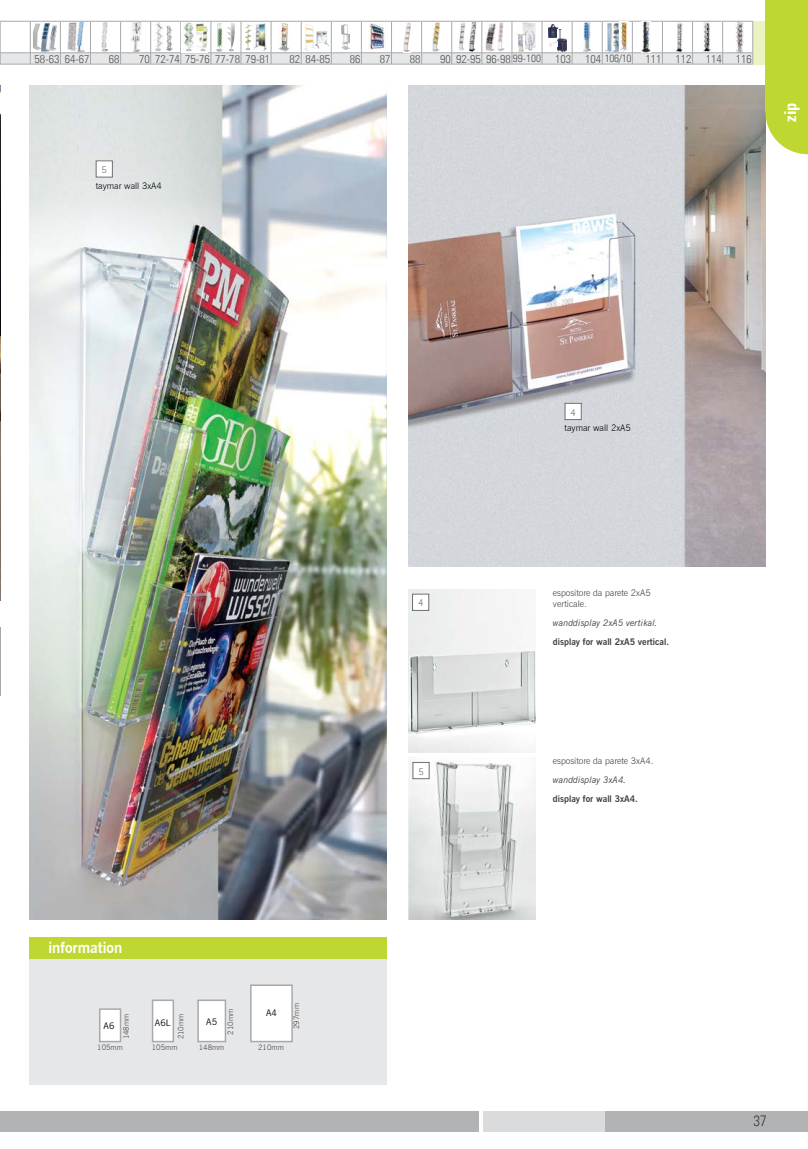
<style>
.page{position:relative;width:808px;height:1149px;background:#fff}
.page>*{position:absolute;margin:0;border:0;box-sizing:border-box;transform-origin:0 0}
.t1{font:700 condensed 16.5px "Univers LT";color:#fff}
.t2{font:700 15px "News Gothic BT";color:#fff}
.t3{font:300 condensed 15px "Univers LT";color:#000}
.t4{font:300 condensed 11.25px "Univers LT";color:#58595b;scale:1.07 1}
.t5{font:300 10.65px "Rotis Sans Serif";color:#6d6e71}
.t6{font:300 9px/10.5px "News Gothic BT";color:#414042}
.t7{font:700 9px "News Gothic BT";color:#414042}
.t8{font:italic 9px "News Gothic BT";color:#414042}
.t9{font:300 9px "News Gothic BT";color:#000}
.t10{font:9px "News Gothic BT";color:#000}
.t11{font:300 7.5px "News Gothic BT";color:#414042}
.s1{font-size:10.5px}
</style>
<div class="page">
<div style="left:753px;top:21px;width:38px;height:43px;background:#ebf3c1"></div>
<div style="left:605px;top:1110px;width:203px;height:20px;background:#b1b3b4"></div>
<div style="left:0;top:1110px;width:479px;height:20px;background:#b1b3b4"></div>
<div style="left:483px;top:1110px;width:122px;height:20px;background:#dadbdc"></div>
<hr style="left:0;top:21px;width:30px;height:1px;background:#a7a9ac">
<hr style="left:30px;top:21px;width:30px;height:1px;background:#a7a9ac">
<hr style="left:60px;top:21px;width:30px;height:1px;background:#a7a9ac">
<hr style="left:90px;top:21px;width:31px;height:1px;background:#a7a9ac">
<hr style="left:121px;top:21px;width:30px;height:1px;background:#a7a9ac">
<hr style="left:151px;top:21px;width:30px;height:1px;background:#a7a9ac">
<hr style="left:181px;top:21px;width:30px;height:1px;background:#a7a9ac">
<hr style="left:211px;top:21px;width:30px;height:1px;background:#a7a9ac">
<hr style="left:241px;top:21px;width:30px;height:1px;background:#a7a9ac">
<hr style="left:271px;top:21px;width:30px;height:1px;background:#a7a9ac">
<hr style="left:301px;top:21px;width:30px;height:1px;background:#a7a9ac">
<hr style="left:331px;top:21px;width:30px;height:1px;background:#a7a9ac">
<hr style="left:361px;top:21px;width:30px;height:1px;background:#a7a9ac">
<hr style="left:391px;top:21px;width:31px;height:1px;background:#a7a9ac">
<hr style="left:422px;top:21px;width:30px;height:1px;background:#a7a9ac">
<hr style="left:452px;top:21px;width:30px;height:1px;background:#a7a9ac">
<hr style="left:482px;top:21px;width:30px;height:1px;background:#a7a9ac">
<hr style="left:512px;top:21px;width:30px;height:1px;background:#a7a9ac">
<hr style="left:542px;top:21px;width:30px;height:1px;background:#a7a9ac">
<hr style="left:572px;top:21px;width:30px;height:1px;background:#a7a9ac">
<hr style="left:602px;top:21px;width:30px;height:1px;background:#a7a9ac">
<hr style="left:632px;top:21px;width:30px;height:1px;background:#a7a9ac">
<hr style="left:662px;top:21px;width:30px;height:1px;background:#a7a9ac">
<hr style="left:692px;top:21px;width:31px;height:1px;background:#a7a9ac">
<hr style="left:723px;top:21px;width:30px;height:1px;background:#a7a9ac">
<hr style="left:0;top:21px;width:1px;height:32px;background:#a7a9ac">
<hr style="left:30px;top:21px;width:1px;height:32px;background:#a7a9ac">
<hr style="left:60px;top:21px;width:1px;height:32px;background:#a7a9ac">
<hr style="left:90px;top:21px;width:1px;height:32px;background:#a7a9ac">
<hr style="left:120px;top:21px;width:1px;height:32px;background:#a7a9ac">
<hr style="left:150px;top:21px;width:1px;height:32px;background:#a7a9ac">
<hr style="left:181px;top:21px;width:1px;height:32px;background:#a7a9ac">
<hr style="left:211px;top:21px;width:1px;height:32px;background:#a7a9ac">
<hr style="left:241px;top:21px;width:1px;height:32px;background:#a7a9ac">
<hr style="left:271px;top:21px;width:1px;height:32px;background:#a7a9ac">
<hr style="left:301px;top:21px;width:1px;height:32px;background:#a7a9ac">
<hr style="left:331px;top:21px;width:1px;height:32px;background:#a7a9ac">
<hr style="left:361px;top:21px;width:1px;height:32px;background:#a7a9ac">
<hr style="left:391px;top:21px;width:1px;height:32px;background:#a7a9ac">
<hr style="left:421px;top:21px;width:1px;height:32px;background:#a7a9ac">
<hr style="left:451px;top:21px;width:1px;height:32px;background:#a7a9ac">
<hr style="left:482px;top:21px;width:1px;height:32px;background:#a7a9ac">
<hr style="left:512px;top:21px;width:1px;height:32px;background:#a7a9ac">
<hr style="left:542px;top:21px;width:1px;height:32px;background:#a7a9ac">
<hr style="left:572px;top:21px;width:1px;height:32px;background:#a7a9ac">
<hr style="left:602px;top:21px;width:1px;height:32px;background:#a7a9ac">
<hr style="left:632px;top:21px;width:1px;height:32px;background:#a7a9ac">
<hr style="left:662px;top:21px;width:1px;height:32px;background:#a7a9ac">
<hr style="left:692px;top:21px;width:1px;height:32px;background:#a7a9ac">
<hr style="left:722px;top:21px;width:1px;height:32px;background:#a7a9ac">
<hr style="left:752px;top:21px;width:1px;height:32px;background:#a7a9ac">
<svg style="left:0;top:53px;width:753px;height:12px;background:#dddee0"></svg>
<img style="left:131px;top:22px;width:11px;height:30px">
<img style="left:67px;top:22px;width:17px;height:29px">
<img style="left:102px;top:22px;width:7px;height:30px">
<img style="left:166px;top:25px;width:7px;height:27px">
<img style="left:154px;top:22px;width:9px;height:29px">
<img style="left:181px;top:22px;width:14px;height:30px">
<img style="left:195px;top:22px;width:13px;height:30px">
<img style="left:216px;top:23px;width:19px;height:28px">
<img style="left:245px;top:23px;width:22px;height:28px">
<img style="left:33px;top:23px;width:24px;height:28px">
<img style="left:432px;top:22px;width:7px;height:30px">
<img style="left:459px;top:22px;width:17px;height:30px">
<img style="left:486px;top:23px;width:19px;height:29px">
<img style="left:368px;top:23px;width:19px;height:27px">
<img style="left:316px;top:31px;width:13px;height:18px">
<img style="left:304px;top:24px;width:12px;height:28px">
<img style="left:403px;top:23px;width:7px;height:29px">
<img style="left:341px;top:24px;width:9px;height:26px">
<img style="left:279px;top:24px;width:11px;height:28px">
<img style="left:558px;top:30px;width:9px;height:22px">
<svg style="left:548px;top:24px;width:9px;height:23px"></svg>
<svg style="left:583px;top:23px;width:8px;height:29px"></svg>
<img style="left:583px;top:22px;width:7px;height:29px">
<img style="left:605px;top:22px;width:23px;height:30px">
<img style="left:734px;top:22px;width:9px;height:31px">
<img style="left:523px;top:22px;width:12px;height:28px">
<img style="left:516px;top:34px;width:8px;height:17px">
<img style="left:642px;top:22px;width:8px;height:30px">
<img style="left:674px;top:21px;width:9px;height:31px">
<img style="left:703px;top:23px;width:8px;height:28px">
<img style="left:0;top:85px;width:1px;height:515px">
<hr style="left:0;top:627px;width:1px;height:68px;background:#a7a9ac">
<img style="left:408px;top:85px;width:357px;height:481px">
<img style="left:30px;top:85px;width:357px;height:834px">
<div style="left:96px;top:161px;width:16px;height:16px;background:#fff"></div>
<div style="left:96px;top:160px;width:17px;height:17px;border:1px solid #6d6e71"></div>
<div style="left:565px;top:403px;width:16px;height:16px;background:#fff"></div>
<div style="left:565px;top:403px;width:17px;height:17px;border:1px solid #6d6e71"></div>
<img style="left:408px;top:589px;width:128px;height:163px">
<img style="left:408px;top:761px;width:128px;height:158px">
<div style="left:412px;top:594px;width:17px;height:16px;background:#fff"></div>
<div style="left:412px;top:593px;width:17px;height:17px;border:1px solid #6d6e71"></div>
<div style="left:413px;top:762px;width:16px;height:16px;background:#fff"></div>
<div style="left:412px;top:761px;width:17px;height:17px;border:1px solid #6d6e71"></div>
<div style="left:30px;top:957px;width:357px;height:127px;background:#e6e7e8"></div>
<div style="left:197px;top:999px;width:29px;height:42px;background:#fff;border:2px solid #a7a9ac"></div>
<div style="left:99px;top:1008px;width:22px;height:33px;background:#fff;border:2px solid #a7a9ac"></div>
<div style="left:152px;top:999px;width:22px;height:42px;background:#fff;border:2px solid #a7a9ac"></div>
<div style="left:250px;top:984px;width:43px;height:57px;background:#fff;border:2px solid #a7a9ac"></div>
<div style="left:30px;top:936px;width:357px;height:21px;background:#bfd730"></div>
<div style="left:765px;top:0;width:43px;height:112px;background:#bfd730"></div>
<svg style="left:765px;top:112px;width:43px;height:42px"></svg>
<p class="t4" style="left:35px;top:52px;width:53px">58-63 64-67</p>
<p class="t4" style="left:109px;top:52px;width:12px">68</p>
<p class="t4" style="left:139px;top:52px;width:124px">70 72-74 75-76 77-78 79-81</p>
<p class="t4" style="left:289px;top:52px;width:40px">82 84-85</p>
<p class="t4" style="left:350px;top:52px;width:12px">86</p>
<p class="t4" style="left:380px;top:52px;width:12px">87</p>
<p class="t4" style="left:410px;top:52px;width:12px">88</p>
<p class="t4" style="left:440px;top:52px;width:293px">90 92-95 96-98 <span class="s1">99-100</span> 103 104 <span class="s1">106/10</span> 111 112 114 116</p>
<p class="t5" style="left:102px;top:163px;width:7px">5</p>
<p class="t9" style="left:96px;top:180px;width:68px">taymar wall 3xA4</p>
<h1 class="t1" style="left:780px;top:121px;width:21px;rotate:-90deg">zip</h1>
<p class="t5" style="left:570px;top:405px;width:7px">4</p>
<p class="t9" style="left:565px;top:422px;width:68px">taymar wall 2xA5</p>
<p class="t5" style="left:418px;top:596px;width:7px">4</p>
<p class="t6" style="left:553px;top:587px;width:99px">espositore da parete 2xA5 verticale.</p>
<p class="t8" style="left:553px;top:617px;width:106px">wanddisplay 2xA5 vertikal.</p>
<p class="t7" style="left:553px;top:636px;width:118px">display for wall 2xA5 vertical.</p>
<p class="t5" style="left:418px;top:764px;width:7px">5</p>
<p class="t6" style="left:553px;top:755px;width:102px">espositore da parete 3xA4.</p>
<p class="t8" style="left:553px;top:773px;width:75px">wanddisplay 3xA4.</p>
<p class="t7" style="left:553px;top:792px;width:86px">display for wall 3xA4.</p>
<h2 class="t2" style="left:48px;top:938px;width:76px">information</h2>
<p class="t11" style="left:122px;top:1039px;width:27px;rotate:-90deg">148mm</p>
<p class="t11" style="left:176px;top:1039px;width:27px;rotate:-90deg">210mm</p>
<p class="t10" style="left:104px;top:1020px;width:12px">A6</p>
<p class="t10" style="left:155px;top:1017px;width:17px">A6L</p>
<p class="t10" style="left:206px;top:1015px;width:12px">A5</p>
<p class="t11" style="left:226px;top:1034px;width:27px;rotate:-90deg">210mm</p>
<p class="t10" style="left:266px;top:1007px;width:12px">A4</p>
<p class="t11" style="left:292px;top:1028px;width:27px;rotate:-90deg">297mm</p>
<p class="t11" style="left:97px;top:1042px;width:27px">105mm</p>
<p class="t11" style="left:152px;top:1042px;width:27px">105mm</p>
<p class="t11" style="left:199px;top:1042px;width:27px">148mm</p>
<p class="t11" style="left:258px;top:1042px;width:27px">210mm</p>
<h2 class="t3" style="left:753px;top:1111px;width:15px">37</h2>
</div>
